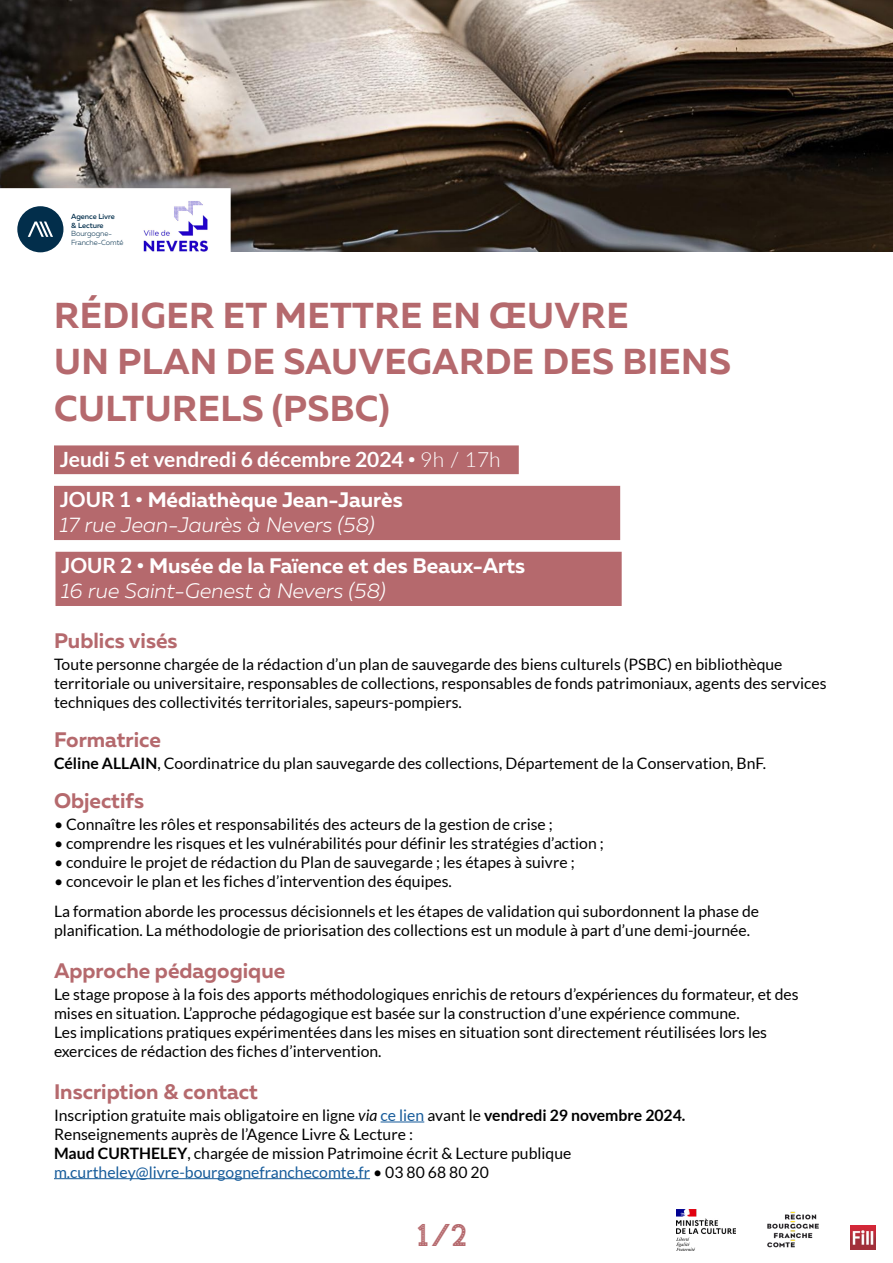
<style>
.page{position:relative;width:893px;height:1263px;background:#fff}
.page>*{position:absolute;margin:0;border:0;box-sizing:border-box;transform-origin:0 0}
.t1{font:700 36px/46.5px "Muller";letter-spacing:.01em;color:#b5696d}
.t2{font:300 30px "Neon";color:#b5696d}
.t3{font:700 21px "Muller";color:#b5696d}
.t4{font:700 21px/25.2px "Muller";color:#fff}
.t5{font:italic 300 21px/25.2px "Muller";color:#fff}
.t6{font:700 21px "Lato";color:#fff}
.t7{font:15.75px/18.9px "Lato";color:#000}
.t8{font:300 7.35px/8.4px "Muller";letter-spacing:-.005em;color:#022e4b}
.t9{font:500 7.35px/8.4px "Muller";letter-spacing:-.005em;color:#022e4b}
.s1{font-family:"Muller"}
.s2{font-weight:300}
.s3{font-family:"Lato";font-weight:700;font-style:normal}
.s4{font-weight:700;font-style:normal}
.s5{font-family:"Lato"}
.s6{font-weight:300;font-style:italic}
.s7{font-weight:700}
.s8{font-style:italic}
.s9{color:#165b9a}
</style>
<div class="page">
<img style="left:0;top:0;width:893px;height:251px">
<hr style="left:381px;top:1121px;width:43px;height:1px;background:#165b9a">
<hr style="left:54px;top:1178px;width:316px;height:1px;background:#165b9a">
<img style="left:850px;top:1225px;width:26px;height:24px">
<img style="left:767px;top:1211px;width:52px;height:37px">
<img style="left:676px;top:1209px;width:60px;height:42px">
<svg style="left:0;top:188px;width:231px;height:65px"></svg>
<img style="left:139px;top:195px;width:84px;height:58px">
<div style="left:55px;top:446px;width:463px;height:27px;background:#b5696d"></div>
<div style="left:54px;top:445px;width:465px;height:29px;border:2px solid #b5696d"></div>
<div style="left:55px;top:487px;width:564px;height:52px;background:#b5696d"></div>
<div style="left:54px;top:486px;width:566px;height:54px;border:2px solid #b5696d"></div>
<div style="left:56px;top:552px;width:565px;height:53px;background:#b5696d"></div>
<div style="left:56px;top:552px;width:566px;height:54px;border:2px solid #b5696d"></div>
<p class="t9" style="left:71px;top:212px;width:45px">Agence Livre &amp; Lecture</p>
<p class="t8" style="left:71px;top:229px;width:54px">Bourgogne-<br>Franche-Comté</p>
<h1 class="t1" style="left:54px;top:292px;width:678px">RÉDIGER ET METTRE EN ŒUVRE<br>UN PLAN DE SAUVEGARDE DES BIENS<br>CULTURELS (PSBC)</h1>
<h3 class="t6" style="left:60px;top:447px;width:443px">Jeudi 5 et vendredi 6 décembre 2024 <span class="s1">•</span> <span class="s2">9h / 17h</span></h3>
<h3 class="t5" style="left:60px;top:487px;width:344px"><span class="s3">JOUR 1</span> <span class="s4">• Médiathèque Jean-Jaurès<br></span>17 rue Jean-Jaurès à Nevers (58)</h3>
<h3 class="t4" style="left:61px;top:553px;width:465px"><span class="s5">JOUR 2</span> • Musée de la Faïence et des Beaux-Arts<br><span class="s6">16 rue Saint-Genest à Nevers (58)</span></h3>
<h3 class="t3" style="left:54px;top:628px;width:125px">Publics visés</h3>
<p class="t7" style="left:54px;top:655px;width:774px">Toute personne chargée de la rédaction d’un plan de sauvegarde des biens culturels (PSBC) en bibliothèque territoriale ou universitaire, responsables de collections, responsables de fonds patrimoniaux, agents des services techniques des collectivités territoriales, sapeurs-pompiers.</p>
<h3 class="t3" style="left:54px;top:726px;width:109px">Formatrice</h3>
<p class="t7" style="left:54px;top:754px;width:714px"><span class="s7">Céline ALLAIN</span>, Coordinatrice du plan sauvegarde des collections, Département de la Conservation, BnF.</p>
<h3 class="t3" style="left:54px;top:787px;width:92px">Objectifs</h3>
<p class="t7" style="left:54px;top:814px;width:500px">• Connaître les rôles et responsabilités des acteurs de la gestion de crise ;</p>
<p class="t7" style="left:54px;top:833px;width:551px">• comprendre les risques et les vulnérabilités pour définir les stratégies d’action ;</p>
<p class="t7" style="left:54px;top:852px;width:522px">• conduire le projet de rédaction du Plan de sauvegarde ; les étapes à suivre ;</p>
<p class="t7" style="left:54px;top:865px;width:707px;line-height:30.9px">• concevoir le plan et les fiches d’intervention des équipes.<br>La formation aborde les processus décisionnels et les étapes de validation qui subordonnent la phase de</p>
<p class="t7" style="left:54px;top:921px;width:697px">planification. La méthodologie de priorisation des collections est un module à part d’une demi-journée.</p>
<h3 class="t3" style="left:54px;top:958px;width:233px">Approche pédagogique</h3>
<p class="t7" style="left:54px;top:985px;width:746px">Le stage propose à la fois des apports méthodologiques enrichis de retours d’expériences du formateur, et des mises en situation. L’approche pédagogique est basée sur la construction d’une expérience commune.<br>Les implications pratiques expérimentées dans les mises en situation sont directement réutilisées lors les exercices de rédaction des fiches d’intervention.</p>
<h3 class="t3" style="left:54px;top:1078px;width:205px">Inscription &amp; contact</h3>
<p class="t7" style="left:54px;top:1105px;width:633px">Inscription gratuite mais obligatoire en ligne <span class="s8">via</span> <span class="s9">ce lien</span> avant le <span class="s7">vendredi 29 novembre 2024.<br></span>Renseignements auprès de l’Agence Livre &amp; Lecture :<br><span class="s7">Maud CURTHELEY</span>, chargée de mission Patrimoine écrit &amp; Lecture publique <span class="s9">m.curtheley@livre-bourgognefranchecomte.fr</span> • 03 80 68 80 20</p>
<h2 class="t2" style="left:418px;top:1221px;width:52px">1/2</h2>
</div>
